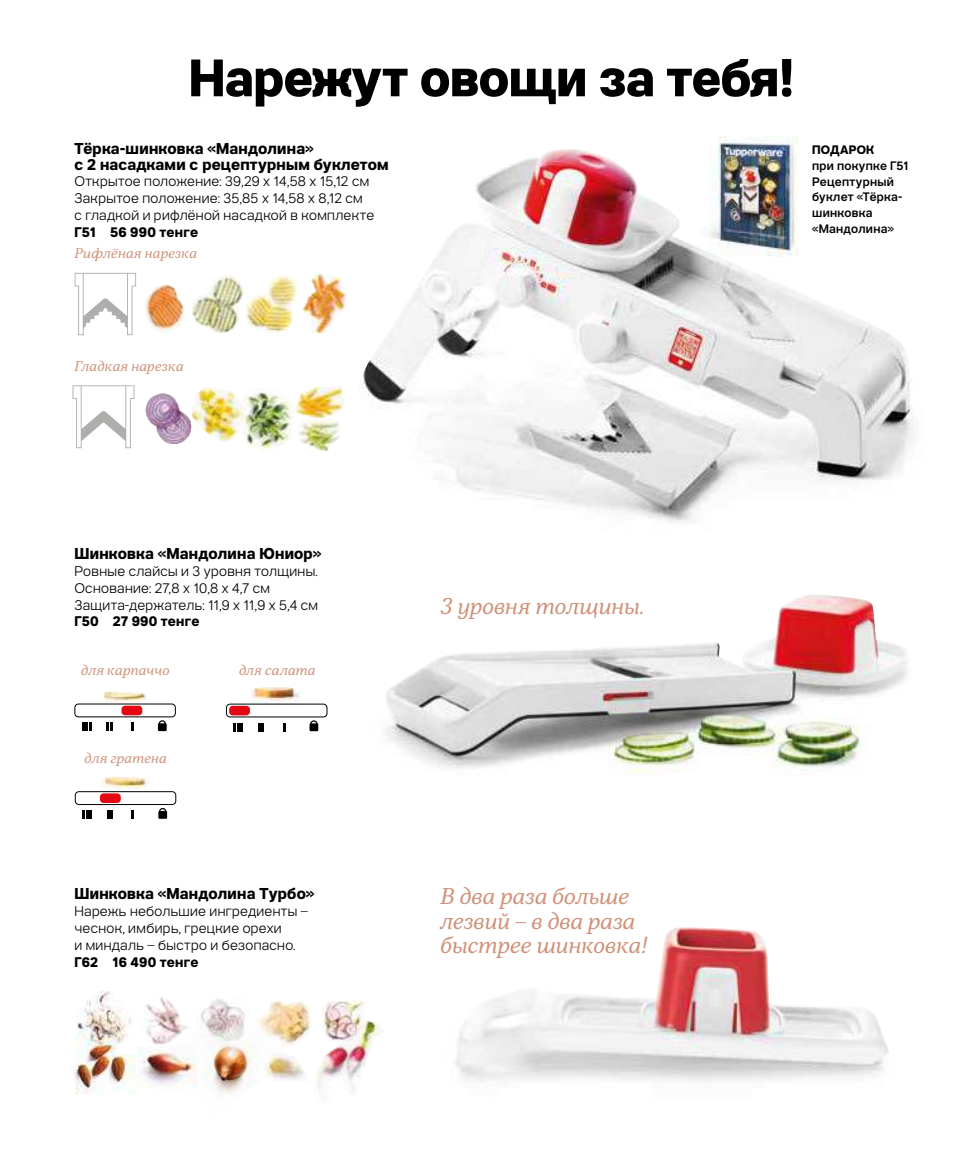
<style>
.page{position:relative;width:968px;height:1161px;background:#fff}
.page>*{position:absolute;margin:0;border:0;box-sizing:border-box;transform-origin:0 0}
.t1{font:800 52.5px "Tupper PRO";letter-spacing:-.01em;color:#000}
.t2{font:italic 22.75px/24.5px "Tupper Serif";color:#cf937b}
.t3{font:700 15.75px/15.8px "Tupper PRO";letter-spacing:.01em;color:#000}
.t4{font:300 14px/16.8px "Tupper PRO";letter-spacing:.02em;color:#000}
.t5{font:italic 14px "Tupper Serif";letter-spacing:.015em;color:#cf937b}
.t6{font:700 14px "Tupper PRO";letter-spacing:.01em;color:#000}
.t7{font:500 12.25px/15.8px "Tupper PRO";letter-spacing:.025em;color:#000}
.t8{font:700 12.25px "Tupper PRO";letter-spacing:.015em;color:#000}
</style>
<div class="page">
<svg style="left:72px;top:385px;width:62px;height:63px"></svg>
<img style="left:145px;top:393px;width:26px;height:51px">
<img style="left:244px;top:388px;width:49px;height:63px">
<img style="left:256px;top:394px;width:22px;height:22px">
<img style="left:191px;top:387px;width:53px;height:55px">
<img style="left:200px;top:389px;width:36px;height:50px">
<img style="left:307px;top:386px;width:37px;height:32px">
<img style="left:295px;top:387px;width:46px;height:29px">
<img style="left:308px;top:420px;width:22px;height:31px">
<img style="left:299px;top:421px;width:40px;height:29px">
<svg style="left:75px;top:273px;width:61px;height:62px"></svg>
<img style="left:145px;top:285px;width:40px;height:48px">
<img style="left:149px;top:285px;width:18px;height:16px">
<img style="left:192px;top:275px;width:106px;height:58px">
<img style="left:193px;top:277px;width:47px;height:53px">
<img style="left:303px;top:273px;width:44px;height:61px">
<img style="left:303px;top:274px;width:17px;height:36px">
<img style="left:248px;top:277px;width:48px;height:53px">
<div style="left:226px;top:704px;width:101px;height:13px;border:1px solid #000;border-radius:4px"></div>
<div style="left:229px;top:706px;width:21px;height:9px;background:#e30613;border-radius:4px"></div>
<div style="left:309px;top:723px;width:9px;height:8px;background:#000"></div>
<div style="left:310px;top:720px;width:7px;height:8px;border:1px solid #000;border-radius:50%"></div>
<svg style="left:283px;top:723px;width:2px;height:8px"></svg>
<svg style="left:258px;top:723px;width:6px;height:8px"></svg>
<svg style="left:234px;top:723px;width:9px;height:8px"></svg>
<img style="left:251px;top:688px;width:52px;height:17px">
<img style="left:254px;top:687px;width:39px;height:10px">
<div style="left:75px;top:791px;width:101px;height:14px;border:1px solid #000;border-radius:4px"></div>
<div style="left:100px;top:793px;width:21px;height:10px;background:#e30613;border-radius:4px"></div>
<div style="left:158px;top:811px;width:9px;height:8px;background:#000"></div>
<div style="left:159px;top:808px;width:7px;height:7px;border:1px solid #000;border-radius:50%"></div>
<svg style="left:132px;top:810px;width:2px;height:9px"></svg>
<svg style="left:107px;top:810px;width:6px;height:9px"></svg>
<svg style="left:82px;top:810px;width:10px;height:9px"></svg>
<img style="left:105px;top:777px;width:39px;height:7px">
<div style="left:75px;top:703px;width:101px;height:14px;border:1px solid #000;border-radius:4px"></div>
<div style="left:121px;top:706px;width:21px;height:9px;background:#e30613;border-radius:4px"></div>
<div style="left:158px;top:723px;width:9px;height:8px;background:#000"></div>
<div style="left:158px;top:720px;width:8px;height:8px;border:1px solid #000;border-radius:50%"></div>
<svg style="left:131px;top:723px;width:3px;height:8px"></svg>
<svg style="left:106px;top:723px;width:6px;height:8px"></svg>
<svg style="left:82px;top:723px;width:9px;height:8px"></svg>
<img style="left:104px;top:694px;width:42px;height:9px">
<img style="left:104px;top:691px;width:40px;height:7px">
<img style="left:385px;top:729px;width:472px;height:46px">
<img style="left:386px;top:594px;width:521px;height:161px">
<img style="left:363px;top:149px;width:546px;height:362px">
<img style="left:687px;top:136px;width:111px;height:121px">
<img style="left:721px;top:143px;width:72px;height:106px">
<img style="left:455px;top:927px;width:433px;height:139px">
<img style="left:322px;top:1000px;width:42px;height:35px">
<img style="left:325px;top:1002px;width:38px;height:20px">
<img style="left:289px;top:1001px;width:22px;height:44px">
<img style="left:289px;top:1001px;width:10px;height:36px">
<img style="left:143px;top:997px;width:20px;height:30px">
<img style="left:147px;top:998px;width:18px;height:29px">
<img style="left:76px;top:991px;width:56px;height:43px">
<img style="left:316px;top:1035px;width:61px;height:56px">
<img style="left:346px;top:1022px;width:21px;height:68px">
<img style="left:165px;top:999px;width:124px;height:95px">
<img style="left:213px;top:1046px;width:34px;height:35px">
<img style="left:130px;top:1027px;width:66px;height:64px">
<img style="left:144px;top:1054px;width:47px;height:19px">
<img style="left:74px;top:1034px;width:61px;height:60px">
<img style="left:90px;top:1045px;width:21px;height:30px">
<img style="left:264px;top:1053px;width:32px;height:34px">
<img style="left:270px;top:1054px;width:34px;height:25px">
<h1 class="t1" style="left:188px;top:47px;width:607px">Нарежут овощи за тебя!</h1>
<p class="t3" style="left:74px;top:140px;width:316px">Тёрка-шинковка «Мандолина»<br>с 2 насадками с рецептурным буклетом</p>
<p class="t4" style="left:74px;top:172px;width:301px">Открытое положение: 39,29 x 14,58 x 15,12 см<br>Закрытое положение: 35,85 x 14,58 x 8,12 см<br>с гладкой и рифлёной насадкой в комплекте</p>
<p class="t6" style="left:74px;top:221px;width:125px">Г51 56 990 тенге</p>
<p class="t5" style="left:74px;top:244px;width:124px">Рифлёная нарезка</p>
<p class="t8" style="left:812px;top:140px;width:63px">ПОДАРОК</p>
<p class="t7" style="left:812px;top:157px;width:98px">при покупке Г51<br>Рецептурный буклет «Тёрка&shy;шинковка «Мандолина»</p>
<p class="t5" style="left:74px;top:357px;width:111px">Гладкая нарезка</p>
<p class="t3" style="left:74px;top:545px;width:248px">Шинковка «Мандолина Юниор»</p>
<p class="t4" style="left:74px;top:561px;width:245px">Ровные слайсы и 3 уровня толщины.<br>Основание: 27,8 х 10,8 х 4,7 см<br>Защита-держатель: 11,9 х 11,9 х 5,4 см</p>
<p class="t6" style="left:74px;top:610px;width:127px">Г50 27 990 тенге</p>
<p class="t5" style="left:239px;top:661px;width:78px">для салата</p>
<p class="t5" style="left:81px;top:661px;width:90px">для карпаччо</p>
<p class="t5" style="left:85px;top:749px;width:84px">для гратена</p>
<p class="t3" style="left:74px;top:885px;width:241px">Шинковка «Мандолина Турбо»</p>
<p class="t4" style="left:74px;top:902px;width:235px">Нарежь небольшие ингредиенты – чеснок, имбирь, грецкие орехи<br>и миндаль – быстро и безопасно.</p>
<p class="t6" style="left:74px;top:950px;width:126px">Г62 16 490 тенге</p>
<h2 class="t2" style="left:440px;top:594px;width:205px">3 уровня толщины.</h2>
<h2 class="t2" style="left:440px;top:884px;width:208px">В два раза больше лезвий – в два раза быстрее шинковка!</h2>
</div>
